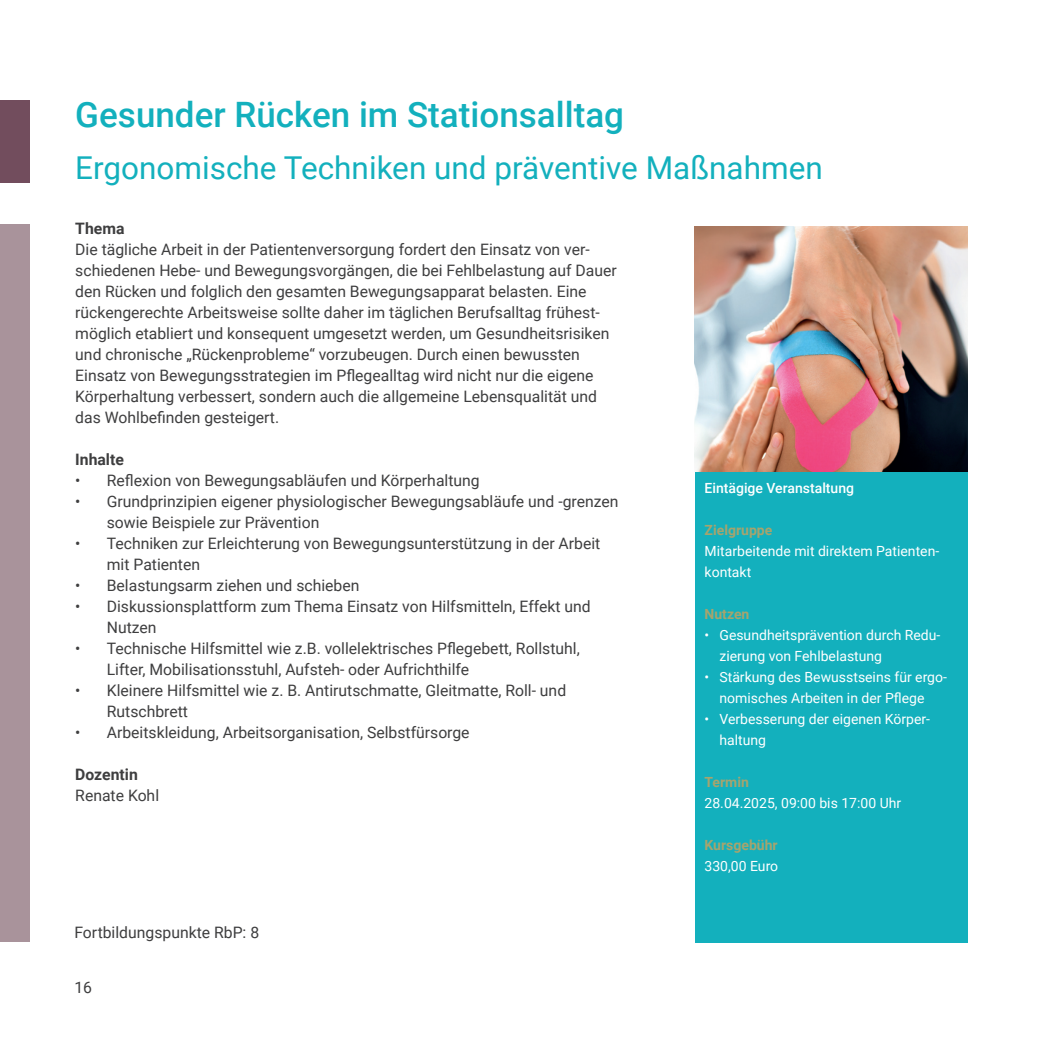
<style>
.page{position:relative;width:1042px;height:1042px;background:#fff}
.page>*{position:absolute;margin:0;border:0;box-sizing:border-box;transform-origin:0 0}
.t1{font:500 35px "Roboto";color:#13b0bd}
.t2{font:31.5px "Roboto";color:#13b0bd}
.t3{font:15.75px/21px "Roboto";color:#3e3e3f}
.t4{font:700 15.75px "Roboto";color:#3e3e3f}
.t5{font:14px/21px "Roboto";color:#fff}
.t6{font:700 14px "Roboto";color:#a6a46e}
.t7{font:500 14px "Roboto";color:#fff}
</style>
<div class="page">
<div style="left:694px;top:471px;width:273px;height:472px;background:#13b0bd"></div>
<div style="left:0;top:101px;width:30px;height:82px;background:#724d5d"></div>
<div style="left:0;top:225px;width:30px;height:717px;background:#a9939b"></div>
<img style="left:694px;top:227px;width:273px;height:244px">
<h1 class="t1" style="left:75px;top:90px;width:550px">Gesunder Rücken im Stationsalltag</h1>
<h2 class="t2" style="left:75px;top:146px;width:749px">Ergonomische Techniken und präventive Maßnahmen</h2>
<p class="t4" style="left:75px;top:217px;width:51px">Thema</p>
<p class="t3" style="left:75px;top:238px;width:543px">Die tägliche Arbeit in der Patientenversorgung fordert den Einsatz von ver&shy;schiedenen Hebe- und Bewegungsvorgängen, die bei Fehlbelastung auf Dauer den Rücken und folglich den gesamten Bewegungsapparat belasten. Eine rückengerechte Arbeitsweise sollte daher im täglichen Berufsalltag frühest&shy;möglich etabliert und konsequent umgesetzt werden, um Gesundheitsrisiken und chronische „Rückenprobleme“ vorzubeugen. Durch einen bewussten Einsatz von Bewegungsstrategien im Pflegealltag wird nicht nur die eigene Körperhaltung verbessert, sondern auch die allgemeine Lebensqualität und das Wohlbefinden gesteigert.</p>
<p class="t4" style="left:75px;top:448px;width:50px">Inhalte</p>
<p class="t3" style="left:75px;top:469px;width:406px">• Reflexion von Bewegungsabläufen und Körperhaltung</p>
<p class="t3" style="left:107px;top:490px;width:513px;text-indent:-32px">• Grundprinzipien eigener physiologischer Bewegungsabläufe und -grenzen sowie Beispiele zur Prävention</p>
<p class="t3" style="left:107px;top:532px;width:495px;text-indent:-32px">• Techniken zur Erleichterung von Bewegungsunterstützung in der Arbeit mit Patienten</p>
<p class="t3" style="left:75px;top:574px;width:286px">• Belastungsarm ziehen und schieben</p>
<p class="t3" style="left:107px;top:595px;width:485px;text-indent:-32px">• Diskussionsplattform zum Thema Einsatz von Hilfsmitteln, Effekt und<br>Nutzen</p>
<p class="t3" style="left:107px;top:637px;width:474px;text-indent:-32px">• Technische Hilfsmittel wie z.B. vollelektrisches Pflegebett, Rollstuhl,<br>Lifter, Mobilisationsstuhl, Aufsteh- oder Aufrichthilfe</p>
<p class="t3" style="left:107px;top:679px;width:461px;text-indent:-32px">• Kleinere Hilfsmittel wie z. B. Antirutschmatte, Gleitmatte, Roll- und<br>Rutschbrett</p>
<p class="t3" style="left:75px;top:721px;width:396px">• Arbeitskleidung, Arbeitsorganisation, Selbstfürsorge</p>
<p class="t4" style="left:75px;top:763px;width:64px">Dozentin</p>
<p class="t3" style="left:75px;top:784px;width:85px">Renate Kohl</p>
<p class="t7" style="left:704px;top:478px;width:151px">Eintägige Veranstaltung</p>
<p class="t6" style="left:704px;top:520px;width:69px">Zielgruppe</p>
<p class="t5" style="left:704px;top:540px;width:236px">Mitarbeitende mit direktem Patienten&shy;kontakt</p>
<p class="t6" style="left:704px;top:604px;width:46px">Nutzen</p>
<p class="t5" style="left:719px;top:624px;width:222px;text-indent:-15px">• Gesundheitsprävention durch Redu&shy;zierung von Fehlbelastung</p>
<p class="t5" style="left:704px;top:666px;width:244px;text-align:center">• Stärkung des Bewusstseins für ergo&shy;nomisches Arbeiten in der Pflege</p>
<p class="t5" style="left:719px;top:708px;width:212px;text-indent:-15px">• Verbesserung der eigenen Körper&shy;haltung</p>
<p class="t6" style="left:704px;top:772px;width:46px">Termin</p>
<p class="t5" style="left:704px;top:792px;width:198px">28.04.2025, 09:00 bis 17:00 Uhr</p>
<p class="t6" style="left:704px;top:835px;width:75px">Kursgebühr</p>
<p class="t5" style="left:704px;top:855px;width:75px">330,00 Euro</p>
<p class="t3" style="left:74px;top:921px;width:186px">Fortbildungspunkte RbP: 8</p>
<p class="t3" style="left:74px;top:976px;width:19px">16</p>
</div>
